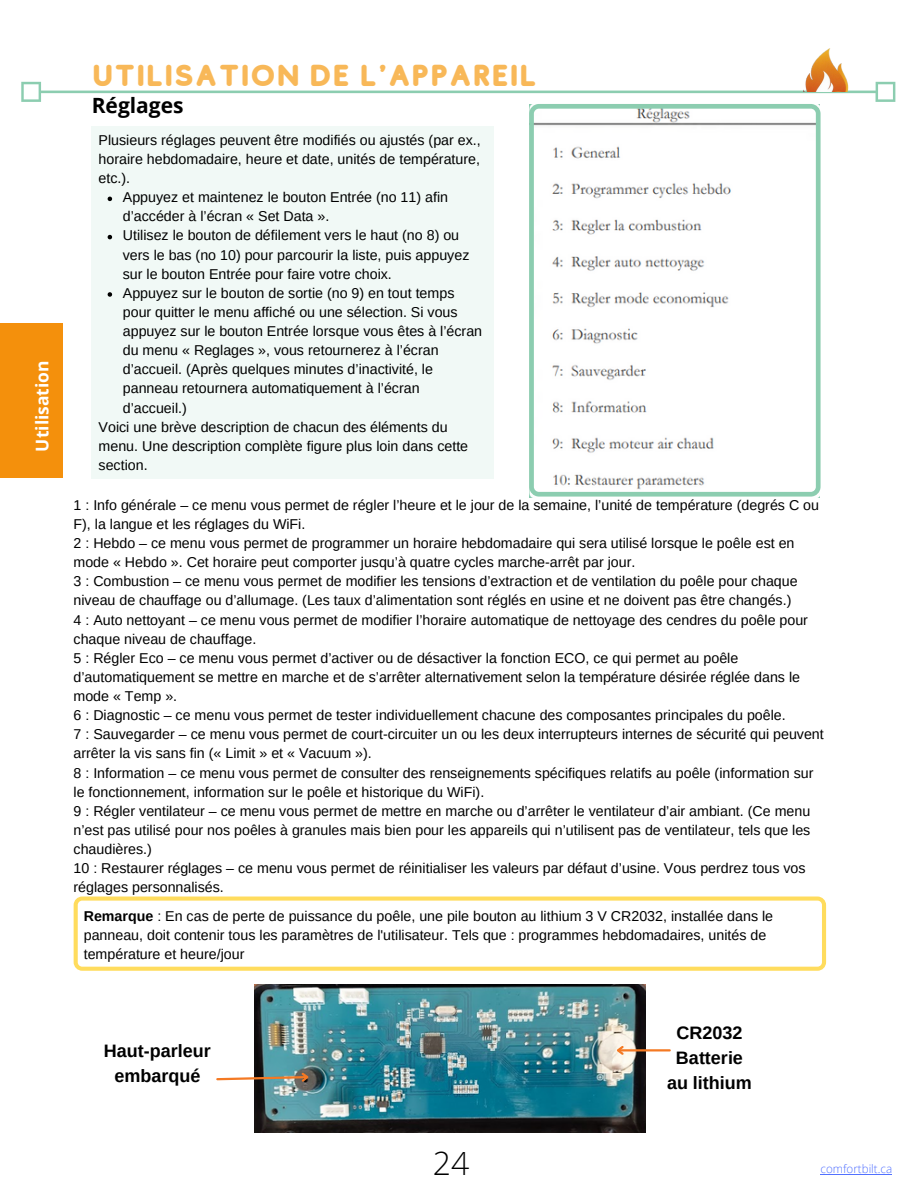
<style>
.page{position:relative;width:918px;height:1188px;background:#fff}
.page>*{position:absolute;margin:0;border:0;box-sizing:border-box;transform-origin:0 0}
.t1{font:300 31.95px "Open Sans";color:#000}
.t2{font:30px "Studly";color:#f8b858}
.t3{font:700 21px "Open Sans";color:#000}
.t4{font:700 18px/24.8px "Arimo";color:#000;text-align:center}
.t5{font:700 17.4px "Open Sans";color:#fff}
.t6{font:14.25px/19.2px "Arimo";color:#000}
.t7{font:300 11.7px "Open Sans";color:#5271ff}
.s1{font-weight:700}
</style>
<div class="page">
<svg style="left:21px;top:82px;width:874px;height:20px"></svg>
<img style="left:804px;top:49px;width:45px;height:43px">
<div style="left:91px;top:126px;width:403px;height:352px;background:#f1f9f6"></div>
<svg style="left:108px;top:197px;width:4px;height:4px"></svg>
<svg style="left:108px;top:235px;width:4px;height:4px"></svg>
<svg style="left:108px;top:292px;width:4px;height:5px"></svg>
<svg style="left:74px;top:897px;width:752px;height:74px"></svg>
<img style="left:254px;top:984px;width:392px;height:149px">
<hr style="left:619px;top:1049px;width:51px;height:2px;background:#f47923">
<svg style="left:614px;top:1044px;width:12px;height:13px"></svg>
<svg style="left:216px;top:1071px;width:95px;height:13px"></svg>
<div style="left:0;top:323px;width:63px;height:154px;background:#f4900c"></div>
<svg style="left:529px;top:104px;width:292px;height:393px"></svg>
<hr style="left:821px;top:1174px;width:71px;height:1px;background:#5271ff">
<p class="t5" style="left:30px;top:452px;width:93px;rotate:-90deg">Utilisation</p>
<h2 class="t2" style="left:92px;top:59px;width:447px">UTILISATION DE L'APPAREIL</h2>
<h3 class="t3" style="left:92px;top:91px;width:93px">Réglages</h3>
<p class="t6" style="left:99px;top:130px;width:384px;text-align:justify">Plusieurs réglages peuvent être modifiés ou ajustés (par ex., horaire hebdomadaire, heure et date, unités de température, etc.).</p>
<p class="t6" style="left:123px;top:188px;width:361px">Appuyez et maintenez le bouton Entrée (no 11) afin d’accéder à l’écran « Set Data ».<br>Utilisez le bouton de défilement vers le haut (no 8) ou vers le bas (no 10) pour parcourir la liste, puis appuyez sur le bouton Entrée pour faire votre choix.<br>Appuyez sur le bouton de sortie (no 9) en tout temps pour quitter le menu affiché ou une sélection. Si vous appuyez sur le bouton Entrée lorsque vous êtes à l’écran du menu « Reglages », vous retournerez à l’écran d’accueil. (Après quelques minutes d’inactivité, le panneau retournera automatiquement à l’écran d’accueil.)</p>
<p class="t6" style="left:99px;top:417px;width:371px">Voici une brève description de chacun des éléments du menu. Une description complète figure plus loin dans cette section.</p>
<p class="t6" style="left:74px;top:495px;width:752px">1 : Info générale – ce menu vous permet de régler l’heure et le jour de la semaine, l’unité de température (degrés C ou F), la langue et les réglages du WiFi.<br>2 : Hebdo – ce menu vous permet de programmer un horaire hebdomadaire qui sera utilisé lorsque le poêle est en mode « Hebdo ». Cet horaire peut comporter jusqu’à quatre cycles marche-arrêt par jour.<br>3 : Combustion – ce menu vous permet de modifier les tensions d’extraction et de ventilation du poêle pour chaque niveau de chauffage ou d’allumage. (Les taux d’alimentation sont réglés en usine et ne doivent pas être changés.)<br>4 : Auto nettoyant – ce menu vous permet de modifier l’horaire automatique de nettoyage des cendres du poêle pour chaque niveau de chauffage.<br>5 : Régler Eco – ce menu vous permet d’activer ou de désactiver la fonction ECO, ce qui permet au poêle d’automatiquement se mettre en marche et de s’arrêter alternativement selon la température désirée réglée dans le mode « Temp ».<br>6 : Diagnostic – ce menu vous permet de tester individuellement chacune des composantes principales du poêle.<br>7 : Sauvegarder – ce menu vous permet de court-circuiter un ou les deux interrupteurs internes de sécurité qui peuvent arrêter la vis sans fin (« Limit » et « Vacuum »).<br>8 : Information – ce menu vous permet de consulter des renseignements spécifiques relatifs au poêle (information sur le fonctionnement, information sur le poêle et historique du WiFi).<br>9 : Régler ventilateur – ce menu vous permet de mettre en marche ou d’arrêter le ventilateur d’air ambiant. (Ce menu n’est pas utilisé pour nos poêles à granules mais bien pour les appareils qui n’utilisent pas de ventilateur, tels que les chaudières.)<br>10 : Restaurer réglages – ce menu vous permet de réinitialiser les valeurs par défaut d’usine. Vous perdrez tous vos réglages personnalisés.</p>
<p class="t6" style="left:84px;top:906px;width:691px"><span class="s1">Remarque</span> : En cas de perte de puissance du poêle, une pile bouton au lithium 3 V CR2032, installée dans le panneau, doit contenir tous les paramètres de l'utilisateur. Tels que : programmes hebdomadaires, unités de température et heure/jour</p>
<p class="t4" style="left:104px;top:1038px;width:108px">Haut-parleur embarqué</p>
<h1 class="t1" style="left:433px;top:1141px;width:38px">24</h1>
<p class="t4" style="left:667px;top:1021px;width:86px">CR2032<br>Batterie au lithium</p>
<p class="t7" style="left:821px;top:1160px;width:73px">comfortbilt.ca</p>
</div>
